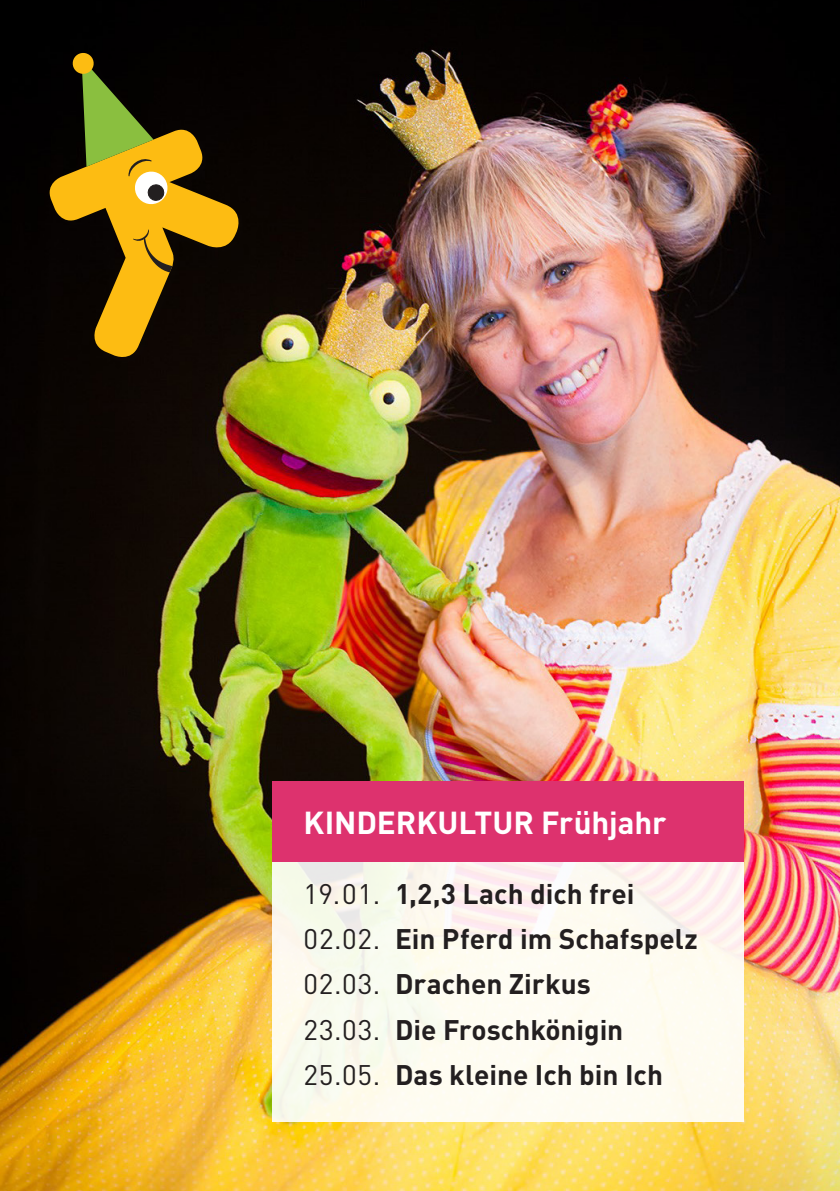
<style>
.page{position:relative;width:840px;height:1191px;background:#fff}
.page>*{position:absolute;margin:0;border:0;box-sizing:border-box;transform-origin:0 0}
.Künstler{font:700 31.4px "DIN Pro";letter-spacing:-.005em;color:#fff}
.Künstler-2{font:700 28px "DIN Pro";color:#231f20}
.Künstler-3{font:28px "DIN Pro";letter-spacing:.025em;color:#231f20}
</style>
<div class="page">
<img style="left:0;top:0;width:839px;height:1191px">
<svg style="left:272px;top:862px;width:471px;height:259px;fill:#fefbf1"></svg>
<div style="left:272px;top:781px;width:471px;height:81px;background:#dd326e"></div>
<div style="left:38px;top:42px;width:219px;height:334px;background:#060201"></div>
<svg style="left:49px;top:129px;width:196px;height:234px"></svg>
<svg style="left:72px;top:53px;width:97px;height:153px"></svg>
<svg style="left:133px;top:229px;width:39px;height:43px;background:#d49e12"></svg>
<p class="Künstler" style="left:303px;top:801px;width:364px">KINDERKULTUR Frühjahr</p>
<p class="Künstler-3" style="left:303px;top:876px;width:78px">19.01.</p>
<p class="Künstler-3" style="left:303px;top:921px;width:78px">02.02.</p>
<p class="Künstler-3" style="left:303px;top:966px;width:78px">02.03.</p>
<p class="Künstler-3" style="left:303px;top:1012px;width:78px">23.03.</p>
<p class="Künstler-3" style="left:303px;top:1057px;width:78px">25.05.</p>
<p class="Künstler-2" style="left:395px;top:875px;width:241px">1,2,3 Lach dich frei</p>
<p class="Künstler-2" style="left:395px;top:920px;width:304px">Ein Pferd im Schafspelz</p>
<p class="Künstler-2" style="left:395px;top:965px;width:197px">Drachen Zirkus</p>
<p class="Künstler-2" style="left:395px;top:1011px;width:230px">Die Froschkönigin</p>
<p class="Künstler-2" style="left:395px;top:1056px;width:269px">Das kleine Ich bin Ich</p>
</div>
